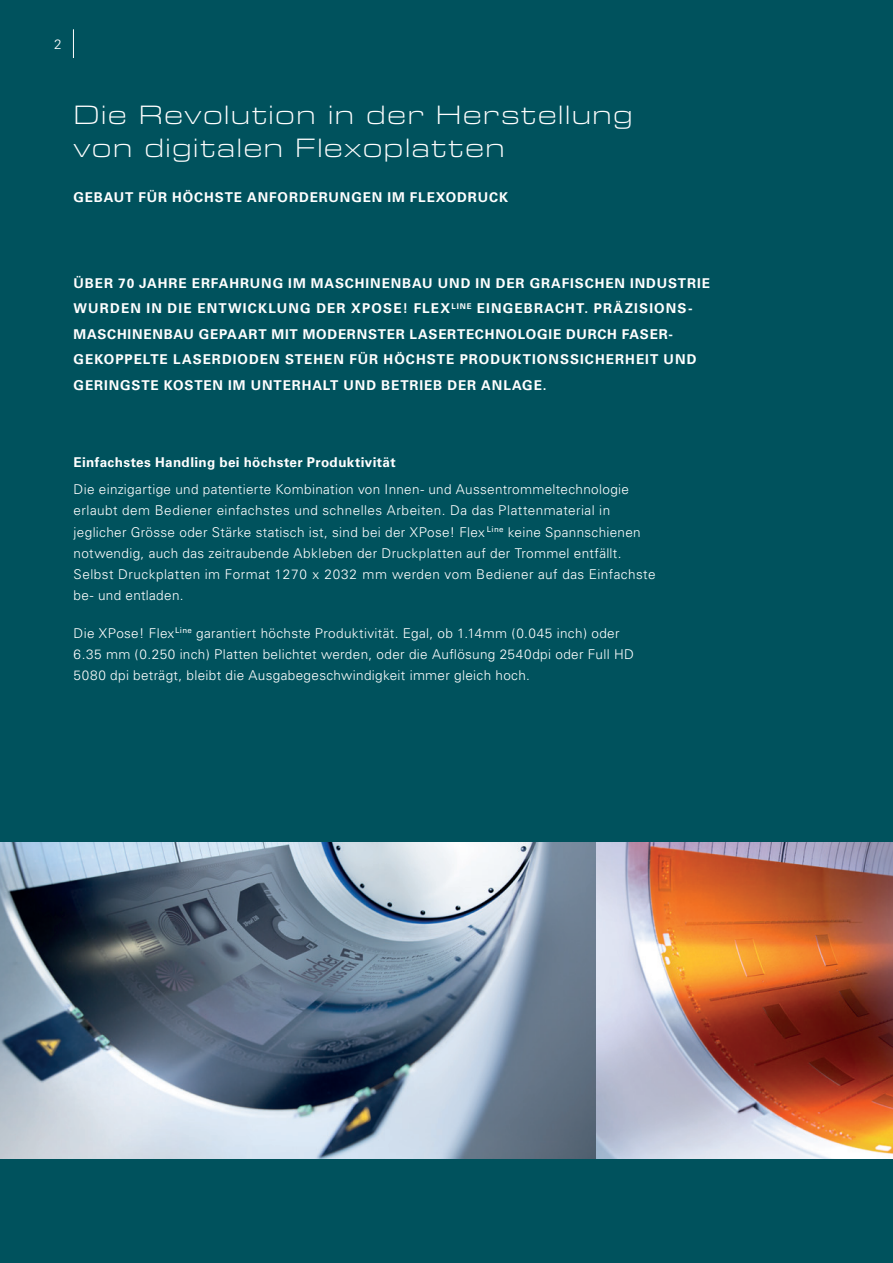
<style>
.page{position:relative;width:893px;height:1263px;background:#00525d}
.page>*{position:absolute;margin:0;border:0;box-sizing:border-box;transform-origin:0 0}
.t1{font:300 expanded 27px/33.5px "Eurostile Next LT Pro";letter-spacing:.04em;color:#fff}
.t2{font:300 13.5px/21.3px "Univers";letter-spacing:.025em;color:#fff}
.t3{font:700 13.5px/25.5px "Univers";letter-spacing:.065em;color:#fff}
.s1{font-weight:700}
</style>
<div class="page">
<img style="left:0;top:843px;width:893px;height:316px">
<svg style="left:73px;top:29px;width:1px;height:29px"></svg>
<p class="t2" style="left:54px;top:34px;width:9px">2</p>
<p class="t1" style="left:73px;top:98px;width:561px">Die Revolution in der Herstellung von digitalen Flexoplatten</p>
<p class="t3" style="left:73px;top:185px;width:436px">GEBAUT FÜR HÖCHSTE ANFORDERUNGEN IM FLEXODRUCK</p>
<p class="t3" style="left:74px;top:270px;width:638px">ÜBER 70 JAHRE ERFAHRUNG IM MASCHINENBAU UND IN DER GRAFISCHEN INDUSTRIE WURDEN IN DIE ENTWICKLUNG DER XPOSE! FLEX<sup>LINE</sup> EINGEBRACHT. PRÄZISIONS-MASCHINENBAU GEPAART MIT MODERNSTER LASERTECHNOLOGIE DURCH FASER-GEKOPPELTE LASERDIODEN STEHEN FÜR HÖCHSTE PRODUKTIONSSICHERHEIT UND GERINGSTE KOSTEN IM UNTERHALT UND BETRIEB DER ANLAGE.</p>
<p class="t2" style="left:74px;top:449px;width:557px;line-height:26.5px"><span class="s1">Einfachstes Handling bei höchster Produktivität<br></span>Die einzigartige und patentierte Kombination von Innen- und Aussentrommeltechnologie</p>
<p class="t2" style="left:74px;top:500px;width:583px">erlaubt dem Bediener einfachstes und schnelles Arbeiten. Da das Plattenmaterial in jeglicher Grösse oder Stärke statisch ist, sind bei der XPose! Flex <sup>Line</sup> keine Spannschienen notwendig, auch das zeitraubende Abkleben der Druckplatten auf der Trommel entfällt.<br>Selbst Druckplatten im Format 1270 x 2032 mm werden vom Bediener auf das Einfachste be- und entladen.</p>
<p class="t2" style="left:74px;top:622px;width:562px">Die XPose! Flex<sup>Line</sup> garantiert höchste Produktivität. Egal, ob 1.14mm (0.045 inch) oder<br>6.35 mm (0.250 inch) Platten belichtet werden, oder die Auflösung 2540dpi oder Full HD<br>5080 dpi beträgt, bleibt die Ausgabegeschwindigkeit immer gleich hoch.</p>
</div>
